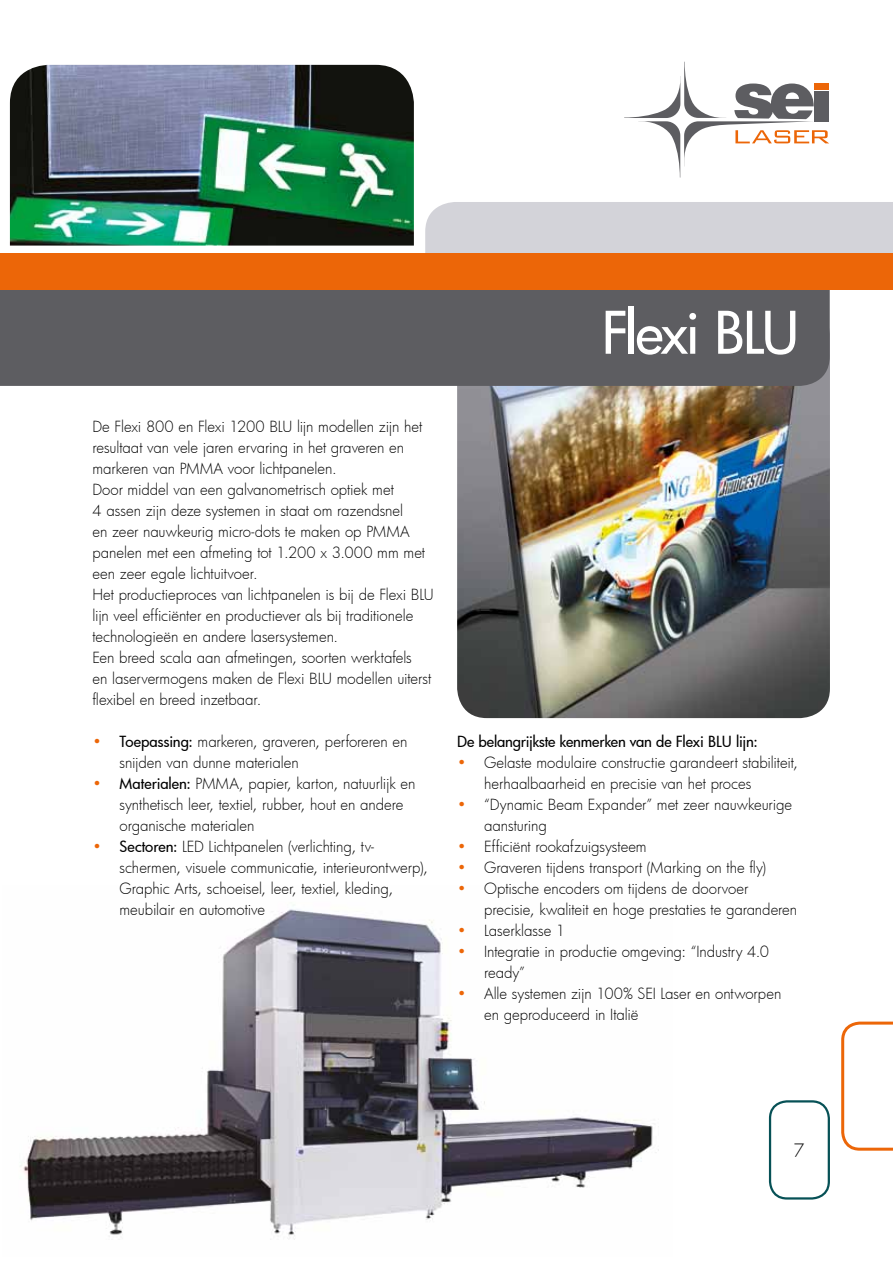
<style>
.page{position:relative;width:893px;height:1263px;background:#fff}
.page>*{position:absolute;margin:0;border:0;box-sizing:border-box;transform-origin:0 0}
.t1{font:500 57px "Futura";letter-spacing:-.05em;color:#fff}
.t2{font:300 18px "Futura";color:#000}
.t3{font:300 15px/21px "Futura";letter-spacing:-.005em;color:#000}
.t4{font:500 15px "Futura";letter-spacing:-.015em;color:#000}
.s1{color:#ec6608}
.s2{font-weight:500}
</style>
<div class="page">
<svg style="left:624px;top:62px;width:205px;height:116px"></svg>
<div style="left:769px;top:1100px;width:61px;height:99px;border:2px solid #075156;border-radius:17px"></div>
<svg style="left:841px;top:1021px;width:52px;height:130px"></svg>
<img style="left:20px;top:905px;width:639px;height:335px">
<img style="left:457px;top:386px;width:373px;height:332px">
<div style="left:425px;top:202px;width:468px;height:51px;background:#d3d3d9"></div>
<div style="left:0;top:289px;width:830px;height:97px;background:#5d5d61"></div>
<div style="left:0;top:253px;width:893px;height:36px;background:#ec6608"></div>
<img style="left:10px;top:65px;width:404px;height:181px">
<h1 class="t1" style="left:601px;top:294px;width:200px">Flexi BLU</h1>
<p class="t3" style="left:92px;top:416px;width:343px">De Flexi 800 en Flexi 1200 BLU lijn modellen zijn het resultaat van vele jaren ervaring in het graveren en markeren van PMMA voor lichtpanelen.<br>Door middel van een galvanometrisch optiek met<br>4 assen zijn deze systemen in staat om razendsnel<br>en zeer nauwkeurig micro-dots te maken op PMMA panelen met een afmeting tot 1.200 x 3.000 mm met een zeer egale lichtuitvoer.<br>Het productieproces van lichtpanelen is bij de Flexi BLU lijn veel efficiënter en productiever als bij traditionele technologieën en andere lasersystemen.<br>Een breed scala aan afmetingen, soorten werktafels<br>en laservermogens maken de Flexi BLU modellen uiterst flexibel en breed inzetbaar.</p>
<p class="t3" style="left:119px;top:731px;width:289px;text-indent:-27px"><span class="s1">•</span> <span class="s2">Toepassing:</span> markeren, graveren, perforeren en snijden van dunne materialen</p>
<p class="t3" style="left:119px;top:773px;width:297px;text-indent:-27px"><span class="s1">•</span> <span class="s2">Materialen:</span> PMMA, papier, karton, natuurlijk en synthetisch leer, textiel, rubber, hout en andere organische materialen</p>
<p class="t3" style="left:119px;top:836px;width:310px;text-indent:-27px"><span class="s1">•</span> <span class="s2">Sectoren:</span> LED Lichtpanelen (verlichting, tv&shy;schermen, visuele communicatie, interieurontwerp), Graphic Arts, schoeisel, leer, textiel, kleding, meubilair en automotive</p>
<p class="t4" style="left:457px;top:731px;width:302px">De belangrijkste kenmerken van de Flexi BLU lijn:</p>
<p class="t3" style="left:484px;top:752px;width:315px;text-indent:-27px"><span class="s1">•</span> Gelaste modulaire constructie garandeert stabiliteit, herhaalbaarheid en precisie van het proces</p>
<p class="t3" style="left:484px;top:794px;width:310px;text-indent:-27px"><span class="s1">•</span> “Dynamic Beam Expander” met zeer nauwkeurige aansturing</p>
<p class="t3" style="left:457px;top:836px;width:191px"><span class="s1">•</span> Efficiënt rookafzuigsysteem</p>
<p class="t3" style="left:457px;top:857px;width:310px"><span class="s1">•</span> Graveren tijdens transport (Marking on the fly)</p>
<p class="t3" style="left:484px;top:878px;width:315px;text-indent:-27px"><span class="s1">•</span> Optische encoders om tijdens de doorvoer precisie, kwaliteit en hoge prestaties te garanderen</p>
<p class="t3" style="left:457px;top:920px;width:110px"><span class="s1">•</span> Laserklasse 1</p>
<p class="t3" style="left:484px;top:941px;width:286px;text-indent:-27px"><span class="s1">•</span> Integratie in productie omgeving: “Industry 4.0 ready”</p>
<p class="t3" style="left:484px;top:983px;width:299px;text-indent:-27px"><span class="s1">•</span> Alle systemen zijn 100% SEI Laser en ontworpen en geproduceerd in Italië</p>
<p class="t2" style="left:793px;top:1138px;width:13px">7</p>
</div>
